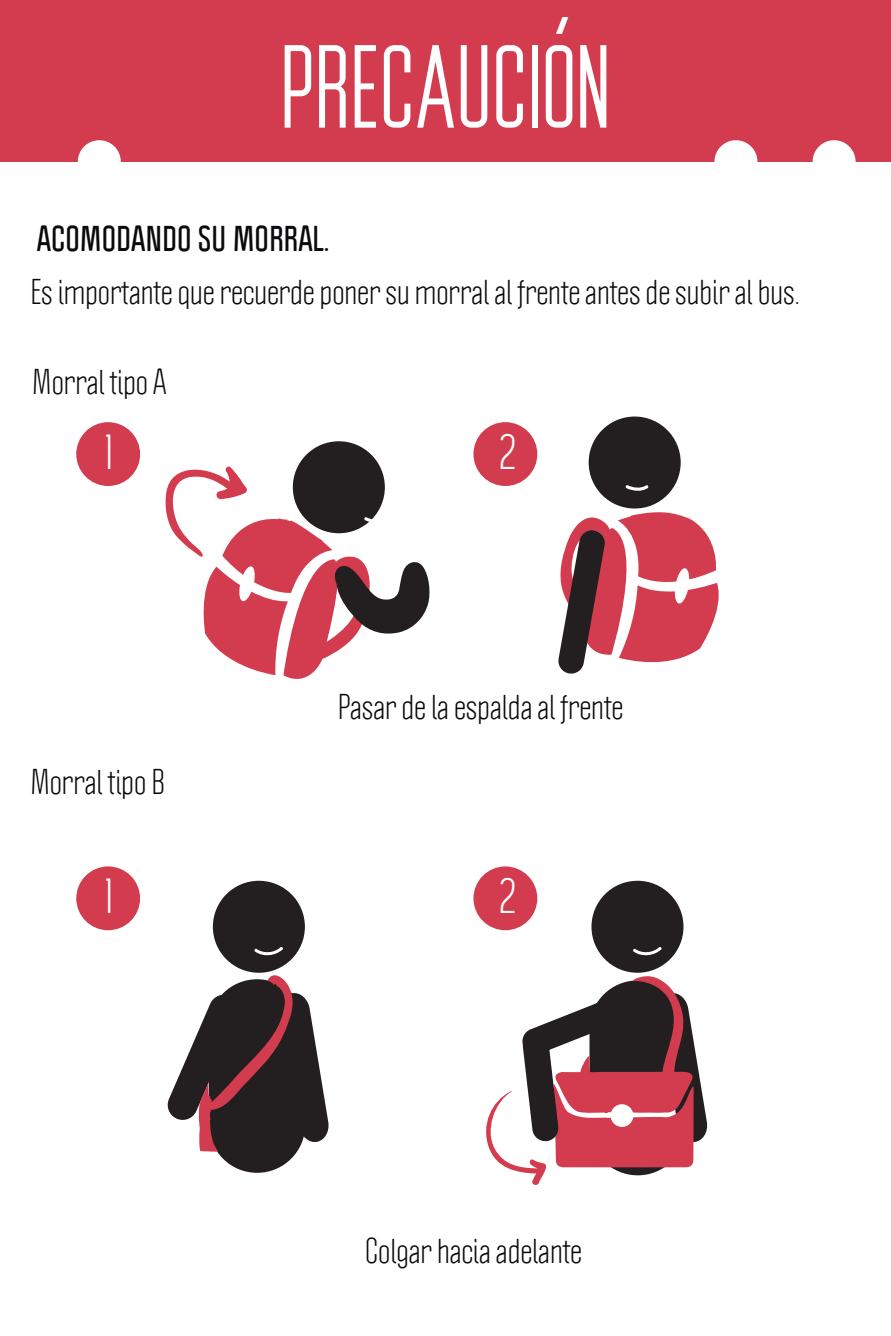
<style>
.page{position:relative;width:891px;height:1336px;background:#fff}
.page>*{position:absolute;margin:0;border:0;box-sizing:border-box;transform-origin:0 0}
.t1{font:112.5px "RPM45";color:#fff}
.t2{font:45px "Politica";color:#fff}
.t3{font:31.5px "Politica";color:#0b090c}
.t4{font:700 31.5px "Politica";color:#0b090c}
</style>
<div class="page">
<div style="left:0;top:0;width:890px;height:162px;background:#d33c4f"></div>
<div style="left:78px;top:140px;width:43px;height:43px;background:#fff;border-radius:50%"></div>
<div style="left:714px;top:140px;width:43px;height:43px;background:#fff;border-radius:50%"></div>
<div style="left:812px;top:140px;width:43px;height:43px;background:#fff;border-radius:50%"></div>
<svg style="left:558px;top:416px;width:161px;height:258px"></svg>
<svg style="left:165px;top:441px;width:265px;height:238px"></svg>
<svg style="left:485px;top:880px;width:223px;height:305px"></svg>
<div style="left:209px;top:979px;width:96px;height:193px;background:#231f20;border-radius:48px"></div>
<svg style="left:167px;top:880px;width:162px;height:271px"></svg>
<div style="left:76px;top:422px;width:64px;height:64px;background:#d33c4f;border-radius:50%"></div>
<div style="left:473px;top:422px;width:64px;height:64px;background:#d33c4f;border-radius:50%"></div>
<div style="left:76px;top:866px;width:64px;height:64px;background:#d33c4f;border-radius:50%"></div>
<div style="left:473px;top:866px;width:64px;height:64px;background:#d33c4f;border-radius:50%"></div>
<h1 class="t1" style="left:280px;top:17px;width:332px">PRECAUCIÓN</h1>
<p class="t4" style="left:37px;top:218px;width:294px">ACOMODANDO SU MORRAL.</p>
<p class="t3" style="left:30px;top:272px;width:770px">Es importante que recuerde poner su morral al frente antes de subir al bus.</p>
<p class="t3" style="left:32px;top:362px;width:136px">Morral tipo A</p>
<h2 class="t2" style="left:104px;top:423px;width:11px">1</h2>
<h2 class="t2" style="left:499px;top:423px;width:17px">2</h2>
<p class="t3" style="left:30px;top:761px;width:136px">Morral tipo B</p>
<p class="t3" style="left:338px;top:686px;width:287px">Pasar de la espalda al frente</p>
<h2 class="t2" style="left:104px;top:867px;width:11px">1</h2>
<h2 class="t2" style="left:499px;top:867px;width:17px">2</h2>
<p class="t3" style="left:365px;top:1230px;width:218px">Colgar hacia adelante</p>
</div>
